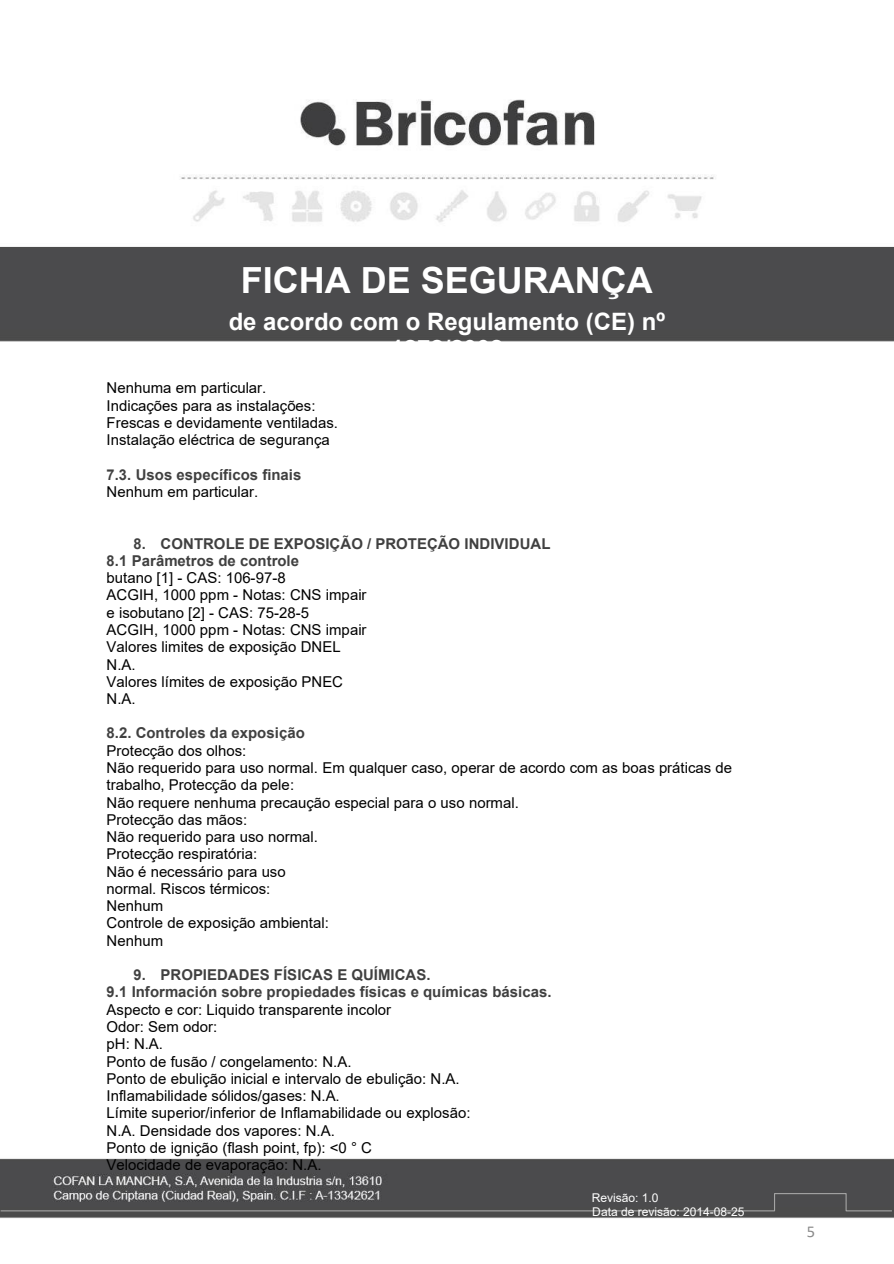
<style>
.page{position:relative;width:894px;height:1264px;background:#fff}
.page>*{position:absolute;margin:0;border:0;box-sizing:border-box;transform-origin:0 0}
.t1{font:700 36px "Arial";color:#fff}
.t2{font:700 24px/27.6px "Arial";color:#fff;text-align:center}
.t3{font:16.5px "Calibri";color:#8b8b8b}
.t4{font:15px/17.2px "Arial";color:#000}
.t5{font:700 15px/17.2px "Arial";color:#404040}
.t6{font:12px/13.8px "Arial";color:#fff}
</style>
<div class="page">
<img style="left:0;top:99px;width:893px;height:1119px">
<svg style="left:0;top:1192px;width:893px;height:19px"></svg>
<h1 class="t1" style="left:241px;top:267px;width:413px">FICHA DE SEGURANÇA</h1>
<h2 class="t2" style="left:229px;top:309px;width:438px">de acordo com o Regulamento (CE) nº<br>1272/2008</h2>
<p class="t4" style="left:107px;top:381px;width:233px">Nenhuma em particular.<br>Indicações para as instalações:<br>Frescas e devidamente ventiladas.<br>Instalação eléctrica de segurança</p>
<p class="t5" style="left:107px;top:467px;width:196px">7.3. Usos específicos finais</p>
<p class="t4" style="left:107px;top:484px;width:153px">Nenhum em particular.</p>
<p class="t5" style="left:107px;top:536px;width:445px;text-indent:27px">8. CONTROLE DE EXPOSIÇÃO / PROTEÇÃO INDIVIDUAL<br>8.1 Parâmetros de controle</p>
<p class="t4" style="left:107px;top:570px;width:261px">butano [1] - CAS: 106-97-8<br>ACGIH, 1000 ppm - Notas: CNS impair e isobutano [2] - CAS: 75-28-5<br>ACGIH, 1000 ppm - Notas: CNS impair<br>Valores limites de exposição DNEL<br>N.A.<br>Valores límites de exposição PNEC<br>N.A.</p>
<p class="t5" style="left:107px;top:725px;width:200px">8.2. Controles da exposição</p>
<p class="t4" style="left:107px;top:743px;width:627px">Protecção dos olhos:<br>Não requerido para uso normal. Em qualquer caso, operar de acordo com as boas práticas de trabalho, Protecção da pele:<br>Não requere nenhuma precaução especial para o uso normal.<br>Protecção das mãos:<br>Não requerido para uso normal.<br>Protecção respiratória:<br>Não é necessário para uso<br>normal. Riscos térmicos:<br>Nenhum<br>Controle de exposição ambiental:<br>Nenhum</p>
<p class="t5" style="left:107px;top:967px;width:446px;text-indent:27px">9. PROPIEDADES FÍSICAS E QUÍMICAS.<br>9.1 Información sobre propiedades físicas e químicas básicas.</p>
<p class="t4" style="left:107px;top:1002px;width:365px">Aspecto e cor: Liquido transparente incolor<br>Odor: Sem odor:<br>pH: N.A.<br>Ponto de fusão / congelamento: N.A.<br>Ponto de ebulição inicial e intervalo de ebulição: N.A.<br>Inflamabilidade sólidos/gases: N.A.<br>Límite superior/inferior de Inflamabilidade ou explosão:<br>N.A. Densidade dos vapores: N.A.<br>Ponto de ignição (flash point, fp): &lt;0 ° C<br>Velocidade de evaporação: N.A.</p>
<p class="t6" style="left:592px;top:1191px;width:154px">Revisão: 1.0<br>Data de revisão: 2014-08-25</p>
<p class="t3" style="left:807px;top:1224px;width:10px">5</p>
</div>
